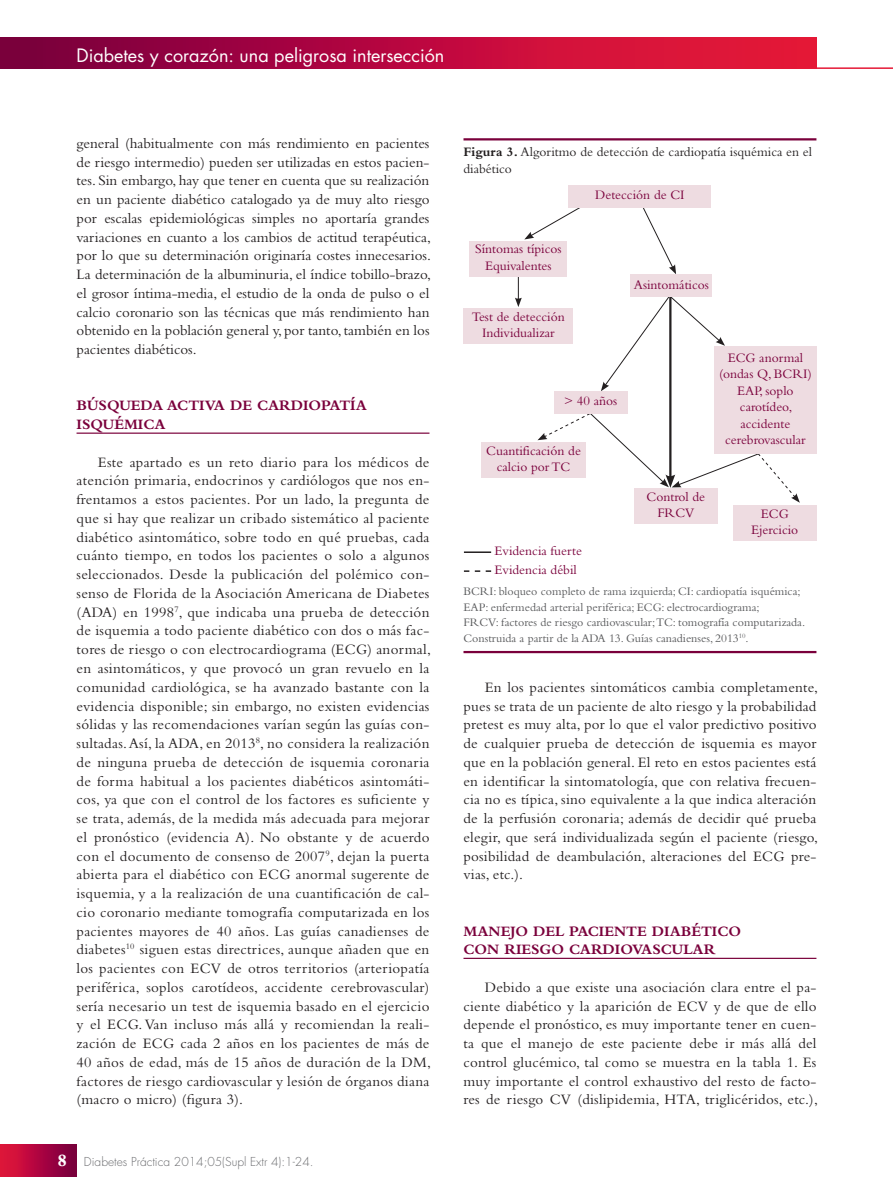
<style>
.page{position:relative;width:893px;height:1191px;background:#fff}
.page>*{position:absolute;margin:0;border:0;box-sizing:border-box;transform-origin:0 0}
.t1{font:18px "Futura";color:#fff}
.t2{font:800 18px "Bembo";color:#fff}
.t3{font:15px/18.8px "Bembo";letter-spacing:.015em;color:#231f20;text-align:justify}
.t4{font:700 15px/18.8px "Bembo";color:#7a003b}
.t5{font:13.5px/16.5px "Bembo";color:#7a003b;text-align:center}
.t6{font:13.5px/17.2px "Bembo";color:#231f20}
.t7{font:12px/15.8px "Bembo";color:#57585a}
.t8{font:300 12px "Futura";color:#6c6d70}
.s1{font-weight:700}
</style>
<div class="page">
<div style="left:0;top:1144px;width:77px;height:32px;background:linear-gradient(to right,#e7143c,#750040)"></div>
<hr style="left:77px;top:67px;width:816px;height:2px;background:#e51836">
<div style="left:0;top:37px;width:816px;height:32px;background:linear-gradient(to right,#7a0041,#f11939)"></div>
<hr style="left:77px;top:432px;width:352px;height:2px;background:#7a003b">
<hr style="left:463px;top:957px;width:353px;height:2px;background:#7a003b">
<hr style="left:463px;top:138px;width:353px;height:2px;background:#7a003b">
<hr style="left:463px;top:651px;width:353px;height:2px;background:#7a003b">
<div style="left:463px;top:308px;width:110px;height:36px;background:#eedce1"></div>
<svg style="left:524px;top:208px;width:56px;height:31px"></svg>
<svg style="left:643px;top:208px;width:33px;height:66px"></svg>
<svg style="left:601px;top:291px;width:124px;height:100px"></svg>
<hr style="left:518px;top:268px;width:1px;height:32px;background:#231f20">
<svg style="left:515px;top:298px;width:7px;height:9px"></svg>
<hr style="left:669px;top:290px;width:2px;height:188px;background:#231f20">
<svg style="left:537px;top:410px;width:263px;height:93px"></svg>
<div style="left:481px;top:442px;width:105px;height:36px;background:#eedce1"></div>
<div style="left:634px;top:488px;width:84px;height:36px;background:#eedce1"></div>
<div style="left:733px;top:505px;width:83px;height:36px;background:#eedce1"></div>
<div style="left:568px;top:186px;width:143px;height:22px;background:#eedce1"></div>
<div style="left:469px;top:241px;width:98px;height:36px;background:#eedce1"></div>
<div style="left:631px;top:275px;width:81px;height:22px;background:#eedce1"></div>
<div style="left:714px;top:347px;width:102px;height:107px;background:#eedce1"></div>
<div style="left:554px;top:391px;width:73px;height:22px;background:#eedce1"></div>
<hr style="left:464px;top:551px;width:27px;height:2px;background:#231f20">
<svg style="left:464px;top:570px;width:27px;height:2px"></svg>
<p class="t1" style="left:77px;top:44px;width:369px">Diabetes y corazón: una peligrosa intersección</p>
<p class="t3" style="left:77px;top:133px;width:356px">general (habitualmente con más rendimiento en pacientes de riesgo intermedio) pueden ser utilizadas en estos pacien&shy;tes. Sin embargo, hay que tener en cuenta que su realización en un paciente diabético catalogado ya de muy alto riesgo por escalas epidemiológicas simples no aportaría grandes variaciones en cuanto a los cambios de actitud terapéutica, por lo que su determinación originaría costes innecesarios.<br>La determinación de la albuminuria, el índice tobillo-brazo, el grosor íntima-media, el estudio de la onda de pulso o el calcio coronario son las técnicas que más rendimiento han obtenido en la población general y, por tanto, también en los pacientes diabéticos.</p>
<p class="t4" style="left:77px;top:396px;width:292px">BÚSQUEDA ACTIVA DE CARDIOPATÍA<br>ISQUÉMICA</p>
<p class="t3" style="left:77px;top:452px;width:356px;text-indent:21px">Este apartado es un reto diario para los médicos de atención primaria, endocrinos y cardiólogos que nos en&shy;frentamos a estos pacientes. Por un lado, la pregunta de que si hay que realizar un cribado sistemático al paciente diabético asintomático, sobre todo en qué pruebas, cada cuánto tiempo, en todos los pacientes o solo a algunos seleccionados. Desde la publicación del polémico con&shy;senso de Florida de la Asociación Americana de Diabetes (ADA) en 1998<sup>7</sup>, que indicaba una prueba de detección de isquemia a todo paciente diabético con dos o más fac&shy;tores de riesgo o con electrocardiograma (ECG) anormal, en asintomáticos, y que provocó un gran revuelo en la comunidad cardiológica, se ha avanzado bastante con la evidencia disponible; sin embargo, no existen evidencias sólidas y las recomendaciones varían según las guías con&shy;sultadas. Así, la ADA, en 2013<sup>8</sup>, no considera la realización de ninguna prueba de detección de isquemia coronaria de forma habitual a los pacientes diabéticos asintomáti&shy;cos, ya que con el control de los factores es suficiente y se trata, además, de la medida más adecuada para mejorar el pronóstico (evidencia A). No obstante y de acuerdo con el documento de consenso de 2007<sup>9</sup>, dejan la puerta abierta para el diabético con ECG anormal sugerente de isquemia, y a la realización de una cuantificación de cal&shy;cio coronario mediante tomografía computarizada en los pacientes mayores de 40 años. Las guías canadienses de diabetes<sup>10</sup> siguen estas directrices, aunque añaden que en los pacientes con ECV de otros territorios (arteriopatía periférica, soplos carotídeos, accidente cerebrovascular) sería necesario un test de isquemia basado en el ejercicio y el ECG. Van incluso más allá y recomiendan la reali&shy;zación de ECG cada 2 años en los pacientes de más de 40 años de edad, más de 15 años de duración de la DM, factores de riesgo cardiovascular y lesión de órganos diana (macro o micro) (figura 3).</p>
<p class="t2" style="left:58px;top:1149px;width:11px">8</p>
<p class="t8" style="left:84px;top:1154px;width:231px">Diabetes Práctica 2014;05(Supl Extr 4):1-24.</p>
<p class="t6" style="left:463px;top:142px;width:350px"><span class="s1">Figura 3.</span> Algoritmo de detección de cardiopatía isquémica en el diabético</p>
<p class="t5" style="left:595px;top:187px;width:91px">Detección de CI</p>
<p class="t5" style="left:475px;top:240px;width:88px">Síntomas típicos<br>Equivalentes</p>
<p class="t5" style="left:472px;top:308px;width:94px">Test de detección<br>Individualizar</p>
<p class="t5" style="left:564px;top:392px;width:55px">&gt; 40 años</p>
<p class="t5" style="left:486px;top:442px;width:96px">Cuantificación de calcio por TC</p>
<p class="t5" style="left:495px;top:542px;width:89px;line-height:18px;text-align:left">Evidencia fuerte<br>Evidencia débil</p>
<p class="t5" style="left:634px;top:276px;width:77px">Asintomáticos</p>
<p class="t5" style="left:719px;top:349px;width:94px">ECG anormal (ondas Q, BCRI)<br>EAP, soplo carotídeo, accidente cerebrovascular</p>
<p class="t5" style="left:647px;top:488px;width:60px">Control de<br>FRCV</p>
<p class="t5" style="left:751px;top:505px;width:49px">ECG<br>Ejercicio</p>
<p class="t7" style="left:463px;top:583px;width:343px">BCRI: bloqueo completo de rama izquierda; CI: cardiopatía isquémica; EAP: enfermedad arterial periférica; ECG: electrocardiograma;<br>FRCV: factores de riesgo cardiovascular;TC: tomografía computarizada.<br>Construida a partir de la ADA 13. Guías canadienses, 2013<sup>10</sup>.</p>
<p class="t3" style="left:463px;top:677px;width:356px;text-indent:21px">En los pacientes sintomáticos cambia completamente, pues se trata de un paciente de alto riesgo y la probabilidad pretest es muy alta, por lo que el valor predictivo positivo de cualquier prueba de detección de isquemia es mayor que en la población general. El reto en estos pacientes está en identificar la sintomatología, que con relativa frecuen&shy;cia no es típica, sino equivalente a la que indica alteración de la perfusión coronaria; además de decidir qué prueba elegir, que será individualizada según el paciente (riesgo, posibilidad de deambulación, alteraciones del ECG pre&shy;vias, etc.).</p>
<p class="t4" style="left:463px;top:921px;width:279px">MANEJO DEL PACIENTE DIABÉTICO<br>CON RIESGO CARDIOVASCULAR</p>
<p class="t3" style="left:463px;top:977px;width:356px;text-indent:21px">Debido a que existe una asociación clara entre el pa&shy;ciente diabético y la aparición de ECV y de que de ello depende el pronóstico, es muy importante tener en cuen&shy;ta que el manejo de este paciente debe ir más allá del control glucémico, tal como se muestra en la tabla 1. Es muy importante el control exhaustivo del resto de facto&shy;res de riesgo CV (dislipidemia, HTA, triglicéridos, etc.),</p>
</div>
